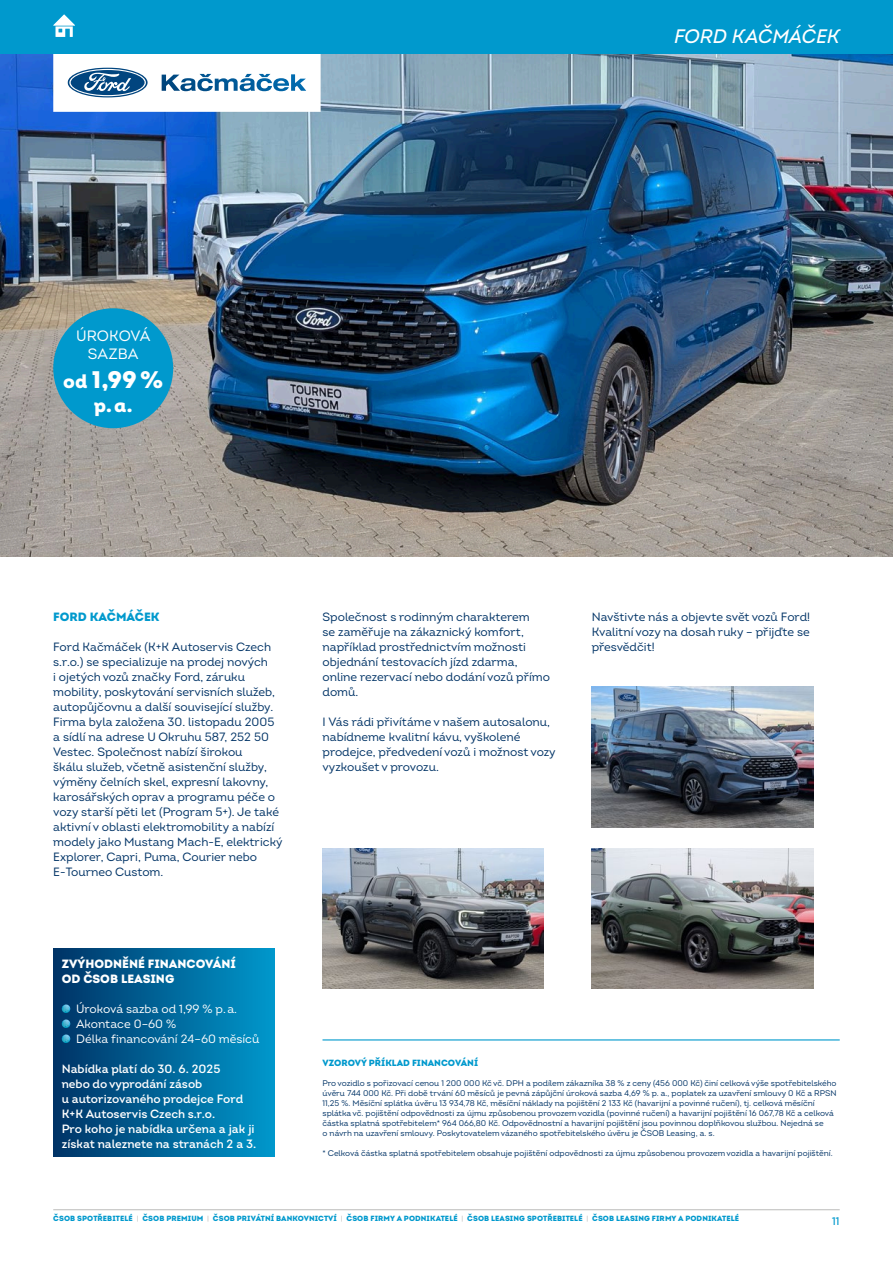
<style>
.page{position:relative;width:893px;height:1263px;background:#fff}
.page>*{position:absolute;margin:0;border:0;box-sizing:border-box;transform-origin:0 0}
.t1{font:24px "Intro Black Alt";color:#fff}
.t2{font:italic 500 19.5px "Intro";letter-spacing:-.005em;color:#fff}
.t3{font:19.5px "Intro Black Alt";color:#fff}
.t4{font:15px/18px "Intro";color:#fff;text-align:center}
.t5{font:12px/15px "Intro";color:#036}
.t6{font:600 12px/15px "Intro";color:#fff}
.t7{font:12px/15px "Intro";color:#fff}
.t8{font:12px/15px "Intro Black Alt";color:#fff}
.t9{font:12px "Intro Black Alt";color:#0099cd}
.t10{font:500 11.25px "Intro";color:#0099cd}
.t11{font:9px "Intro Black Alt";color:#0099cd}
.t12{font:8.25px/9.9px "Intro";color:#036}
.t13{font:7.5px "Intro Black Alt";letter-spacing:.01em;color:#0099cd}
.s1{font-size:19.5px}
.s2{font-family:"Intro";font-weight:500;color:#c3c2c1}
</style>
<div class="page">
<img style="left:0;top:53px;width:893px;height:503px">
<svg style="left:46px;top:53px;width:282px;height:66px"></svg>
<hr style="left:53px;top:1209px;width:787px;height:1px;background:#c3c2c1">
<div style="left:0;top:0;width:893px;height:53px;background:#0099cd"></div>
<svg style="left:53px;top:14px;width:22px;height:23px"></svg>
<div style="left:53px;top:308px;width:120px;height:120px;background:#0099cd;border-radius:50%"></div>
<hr style="left:322px;top:1039px;width:518px;height:1px;background:#0099cd">
<div style="left:53px;top:949px;width:222px;height:207px;background:linear-gradient(to right,#036,#0098cc)"></div>
<svg style="left:62px;top:1004px;width:8px;height:9px"></svg>
<svg style="left:62px;top:1019px;width:8px;height:9px"></svg>
<svg style="left:62px;top:1034px;width:8px;height:9px"></svg>
<img style="left:322px;top:848px;width:222px;height:141px">
<img style="left:592px;top:848px;width:221px;height:141px">
<img style="left:592px;top:687px;width:221px;height:140px">
<h2 class="t2" style="left:674px;top:24px;width:167px">FORD KAČMÁČEK</h2>
<p class="t4" style="left:76px;top:327px;width:76px">ÚROKOVÁ<br>SAZBA</p>
<h1 class="t1" style="left:63px;top:364px;width:101px"><span class="s1">od</span> 1,99%</h1>
<h2 class="t3" style="left:94px;top:392px;width:40px">p.a.</h2>
<p class="t9" style="left:53px;top:609px;width:108px">FORD KAČMÁČEK</p>
<p class="t5" style="left:53px;top:639px;width:231px">Ford Kačmáček (K+K Autoservis Czech s.r.o.) se specializuje na prodej nových<br>i ojetých vozů značky Ford, záruku mobility, poskytování servisních služeb, autopůjčovnu a další související služby.<br>Firma byla založena 30. listopadu 2005 a sídlí na adrese U Okruhu 587, 252 50<br>Vestec. Společnost nabízí širokou<br>škálu služeb, včetně asistenční služby, výměny čelních skel, expresní lakovny, karosářských oprav a programu péče o vozy starší pěti let (Program 5+). Je také aktivní v oblasti elektromobility a nabízí modely jako Mustang Mach-E, elektrický Explorer, Capri, Puma, Courier nebo E-Tourneo Custom.</p>
<p class="t8" style="left:62px;top:956px;width:176px">ZVÝHODNĚNÉ FINANCOVÁNÍ<br>OD ČSOB LEASING</p>
<p class="t7" style="left:76px;top:1001px;width:185px">Úroková sazba od 1,99 % p.a.<br>Akontace 0–60 %<br>Délka financování 24–60 měsíců</p>
<p class="t6" style="left:62px;top:1061px;width:196px">Nabídka platí do 30. 6. 2025<br>nebo do vyprodání zásob<br>u autorizovaného prodejce Ford<br>K+K Autoservis Czech s.r.o.<br>Pro koho je nabídka určena a jak ji získat naleznete na stranách 2 a 3.</p>
<p class="t5" style="left:322px;top:609px;width:229px">Společnost s rodinným charakterem<br>se zaměřuje na zákaznický komfort, například prostřednictvím možnosti objednání testovacích jízd zdarma, online rezervací nebo dodání vozů přímo domů.</p>
<p class="t5" style="left:322px;top:714px;width:235px">I Vás rádi přivítáme v našem autosalonu, nabídneme kvalitní kávu, vyškolené prodejce, předvedení vozů i možnost vozy vyzkoušet v provozu.</p>
<p class="t5" style="left:592px;top:609px;width:220px;text-align:justify">Navštivte nás a objevte svět vozů Ford!<br>Kvalitní vozy na dosah ruky – přijďte se přesvědčit!</p>
<p class="t11" style="left:322px;top:1057px;width:157px">VZOROVÝ PŘÍKLAD FINANCOVÁNÍ</p>
<p class="t12" style="left:322px;top:1078px;width:516px">Pro vozidlo s pořizovací cenou 1 200 000 Kč vč. DPH a podílem zákazníka 38 % z ceny (456 000 Kč) činí celková výše spotřebitelského úvěru 744 000 Kč. Při době trvání 60 měsíců je pevná zápůjční úroková sazba 4,69 % p. a., poplatek za uzavření smlouvy 0 Kč a RPSN 11,25 %. Měsíční splátka úvěru 13 934,78 Kč, měsíční náklady na pojištění 2 133 Kč (havarijní a povinné ručení), tj. celková měsíční splátka vč. pojištění odpovědnosti za újmu způsobenou provozem vozidla (povinné ručení) a havarijní pojištění 16 067,78 Kč a celková částka splatná spotřebitelem* 964 066,80 Kč. Odpovědnostní a havarijní pojištění jsou povinnou doplňkovou službou. Nejedná se<br>o návrh na uzavření smlouvy. Poskytovatelem vázaného spotřebitelského úvěru je ČSOB Leasing, a. s.</p>
<p class="t12" style="left:322px;top:1148px;width:512px">* Celková částka splatná spotřebitelem obsahuje pojištění odpovědnosti za újmu způsobenou provozem vozidla a havarijní pojištění.</p>
<p class="t13" style="left:53px;top:1213px;width:687px">ČSOB SPOTŘEBITELÉ <span class="s2">|</span> ČSOB PREMIUM <span class="s2">|</span> ČSOB PRIVÁTNÍ BANKOVNICTVÍ <span class="s2">|</span> ČSOB FIRMY A PODNIKATELÉ <span class="s2">|</span> ČSOB LEASING SPOTŘEBITELÉ <span class="s2">|</span> ČSOB LEASING FIRMY A PODNIKATELÉ</p>
<p class="t10" style="left:832px;top:1214px;width:9px">11</p>
</div>
